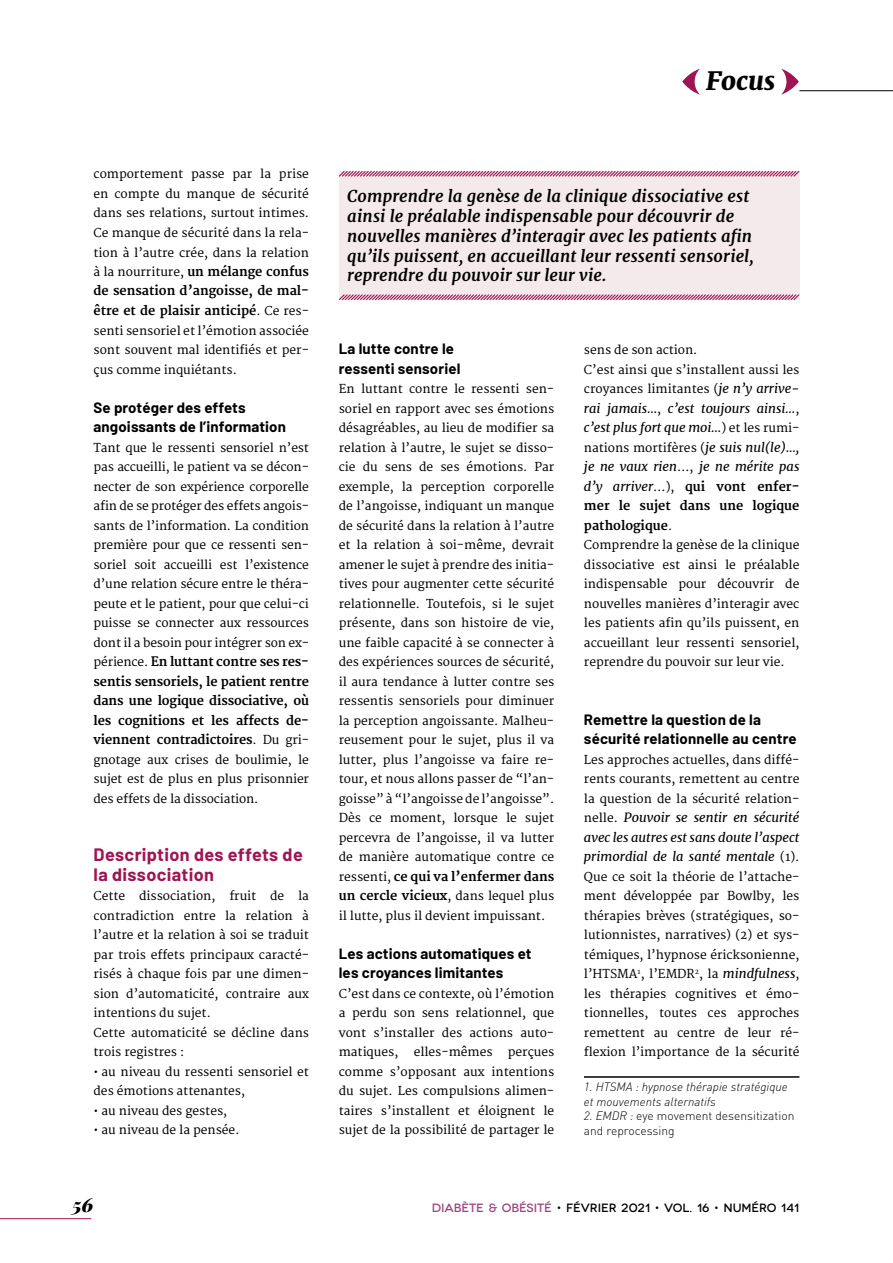
<style>
.page{position:relative;width:893px;height:1263px;background:#fff}
.page>*{position:absolute;margin:0;border:0;box-sizing:border-box;transform-origin:0 0}
.t1{font:italic 900 25.5px "Merriweather";color:#000}
.t2{font:italic 900 19.5px "Playfair Display";color:#000}
.t3{font:700 18px/19.5px "Barlow";letter-spacing:.02em;color:#9f1553}
.t4{font:italic 700 16.5px/19.8px "Merriweather";letter-spacing:.005em;color:#000}
.t5{font:700 15px/19.5px "Barlow";letter-spacing:.01em;color:#000}
.t6{font:700 12.75px/19.5px "Merriweather";color:#000;text-align:justify}
.t7{font:italic 12.75px/19.5px "Merriweather";color:#000}
.t8{font:12px/19.5px "Merriweather";color:#000;text-align:justify}
.t9{font:italic 300 12px/14.4px "DIN Pro";color:#000}
.t10{font:300 12px/14.4px "DIN Pro";color:#000}
.t11{font:500 12px "Novecentowide";letter-spacing:-.005em;color:#000}
.s1{font-weight:400;font-size:12px}
.s2{font-style:italic;font-size:12.75px}
.s3{font-style:normal;font-size:12px}
.s4{font-weight:400;font-style:italic}
.s5{font-style:italic}
.s6{color:#9d4280}
</style>
<div class="page">
<hr style="left:0;top:1218px;width:91px;height:1px;background:#9f1553">
<svg style="left:682px;top:69px;width:18px;height:26px"></svg>
<svg style="left:781px;top:69px;width:18px;height:26px"></svg>
<hr style="left:799px;top:90px;width:94px;height:1px;background:#000">
<hr style="left:584px;top:1076px;width:215px;height:2px;background:#000">
<div style="left:339px;top:171px;width:460px;height:128px;background:#f4e9eb"></div>
<svg style="left:339px;top:170px;width:461px;height:8px"></svg>
<svg style="left:338px;top:293px;width:462px;height:8px"></svg>
<h1 class="t1" style="left:706px;top:63px;width:70px">Focus</h1>
<p class="t8" style="left:94px;top:165px;width:217px">comportement passe par la prise en compte du manque de sécurité dans ses relations, surtout intimes.<br>Ce manque de sécurité dans la rela&shy;tion à l’autre crée, dans la relation</p>
<p class="t6" style="left:94px;top:262px;width:217px"><span class="s1">à la nourriture,</span> un mélange confus de sensation d’angoisse, de mal&shy;être et de plaisir anticipé<span class="s1">. Ce res-</span></p>
<p class="t8" style="left:94px;top:321px;width:217px">senti sensoriel et l’émotion associée sont souvent mal identifiés et per&shy;çus comme inquiétants.</p>
<p class="t5" style="left:94px;top:397px;width:194px">Se protéger des effets angoissants de l’information</p>
<p class="t8" style="left:94px;top:438px;width:217px">Tant que le ressenti sensoriel n’est pas accueilli, le patient va se décon&shy;necter de son expérience corporelle afin de se protéger des effets angois&shy;sants de l’information. La condition première pour que ce ressenti sen&shy;soriel soit accueilli est l’existence d’une relation sécure entre le théra&shy;peute et le patient, pour que celui-ci puisse se connecter aux ressources dont il a besoin pour intégrer son ex-</p>
<p class="t6" style="left:94px;top:652px;width:217px"><span class="s1">périence.</span> En luttant contre ses res&shy;sentis sensoriels, le patient rentre dans une logique dissociative, où les cognitions et les affects de&shy;viennent contradictoires<span class="s1">. Du gri-</span></p>
<p class="t8" style="left:94px;top:750px;width:217px">gnotage aux crises de boulimie, le sujet est de plus en plus prisonnier des effets de la dissociation.</p>
<h3 class="t3" style="left:94px;top:845px;width:211px">Description des effets de la dissociation</h3>
<p class="t8" style="left:94px;top:886px;width:217px;text-align:left">Cette dissociation, fruit de la contradiction entre la relation à l’autre et la relation à soi se traduit par trois effets principaux caracté&shy;risés à chaque fois par une dimen&shy;sion d’automaticité, contraire aux intentions du sujet.<br>Cette automaticité se décline dans trois registres :</p>
<p class="t8" style="left:94px;top:1062px;width:217px">• au niveau du ressenti sensoriel et des émotions attenantes,</p>
<p class="t8" style="left:94px;top:1101px;width:135px">• au niveau des gestes,</p>
<p class="t8" style="left:94px;top:1120px;width:147px">• au niveau de la pensée.</p>
<h2 class="t2" style="left:73px;top:1191px;width:22px">56</h2>
<p class="t4" style="left:347px;top:187px;width:408px">Comprendre la genèse de la clinique dissociative est ainsi le préalable indispensable pour découvrir de nouvelles manières d’interagir avec les patients afin qu’ils puissent, en accueillant leur ressenti sensoriel, reprendre du pouvoir sur leur vie.</p>
<p class="t5" style="left:339px;top:339px;width:123px">La lutte contre le ressenti sensoriel</p>
<p class="t8" style="left:339px;top:379px;width:217px">En luttant contre le ressenti sen&shy;soriel en rapport avec ses émotions désagréables, au lieu de modifier sa relation à l’autre, le sujet se disso&shy;cie du sens de ses émotions. Par exemple, la perception corporelle de l’angoisse, indiquant un manque de sécurité dans la relation à l’autre et la relation à soi-même, devrait amener le sujet à prendre des initia&shy;tives pour augmenter cette sécurité relationnelle. Toutefois, si le sujet présente, dans son histoire de vie, une faible capacité à se connecter à des expériences sources de sécurité, il aura tendance à lutter contre ses ressentis sensoriels pour diminuer la perception angoissante. Malheu&shy;reusement pour le sujet, plus il va lutter, plus l’angoisse va faire re&shy;tour, et nous allons passer de “l’an&shy;goisse” à “l’angoisse de l’angoisse”.<br>Dès ce moment, lorsque le sujet percevra de l’angoisse, il va lutter de manière automatique contre ce</p>
<p class="t6" style="left:339px;top:867px;width:217px"><span class="s1">ressenti,</span> ce qui va l’enfermer dans un cercle vicieux<span class="s1">, dans lequel plus</span></p>
<p class="t8" style="left:339px;top:906px;width:208px">il lutte, plus il devient impuissant.</p>
<p class="t5" style="left:339px;top:943px;width:194px">Les actions automatiques et les croyances limitantes</p>
<p class="t8" style="left:339px;top:984px;width:217px">C’est dans ce contexte, où l’émotion a perdu son sens relationnel, que vont s’installer des actions auto&shy;matiques,</p>
<p class="t8" style="left:414px;top:1042px;width:80px">elles-mêmes</p>
<p class="t8" style="left:339px;top:1042px;width:217px;text-indent:169px">perçues comme s’opposant aux intentions du sujet. Les compulsions alimen&shy;taires s’installent et éloignent le sujet de la possibilité de partager le</p>
<p class="t8" style="left:584px;top:340px;width:217px;text-align:left">sens de son action.<br>C’est ainsi que s’installent aussi les croyances limitantes (<span class="s2">je n’y arrive-</span></p>
<p class="t7" style="left:584px;top:398px;width:217px">rai jamais…<span class="s3">,</span> c’est toujours ainsi…<span class="s3">, </span>c’est plus fort que moi…<span class="s3">) et les rumi-</span></p>
<p class="t8" style="left:584px;top:438px;width:217px">nations mortifères (<span class="s2">je suis nul(le)…,</span></p>
<p class="t6" style="left:584px;top:457px;width:217px"><span class="s4">je ne vaux rien</span><span class="s1">…,</span> <span class="s4">je ne mérite pas d’y arriver</span><span class="s1">…),</span> qui vont enfer&shy;mer le sujet dans une logique pathologique<span class="s1">.</span></p>
<p class="t8" style="left:584px;top:535px;width:217px">Comprendre la genèse de la clinique dissociative est ainsi le préalable indispensable pour découvrir de nouvelles manières d’interagir avec les patients afin qu’ils puissent, en accueillant leur ressenti sensoriel, reprendre du pouvoir sur leur vie.</p>
<p class="t5" style="left:584px;top:709px;width:214px">Remettre la question de la sécurité relationnelle au centre</p>
<p class="t8" style="left:584px;top:750px;width:217px">Les approches actuelles, dans diffé&shy;rents courants, remettent au centre la question de la sécurité relation-</p>
<p class="t7" style="left:584px;top:807px;width:217px;text-align:justify"><span class="s3">nelle.</span> Pouvoir se sentir en sécurité avec les autres est sans doute l’aspect primordial de la santé mentale <span class="s3">(1).</span></p>
<p class="t8" style="left:584px;top:867px;width:217px">Que ce soit la théorie de l’attache&shy;ment développée par Bowlby, les thérapies brèves (stratégiques, so&shy;lutionnistes, narratives) (2) et sys&shy;témiques, l’hypnose éricksonienne, l’HTSMA<sup>1</sup>, l’EMDR<sup>2</sup>, la <span class="s2">mindfulness</span>, les thérapies cognitives et émo&shy;tionnelles, toutes ces approches remettent au centre de leur ré&shy;flexion l’importance de la sécurité</p>
<p class="t9" style="left:584px;top:1079px;width:205px">1. HTSMA : hypnose thérapie stratégique et mouvements alternatifs</p>
<p class="t10" style="left:584px;top:1107px;width:212px"><span class="s5">2. EMDR :</span> eye movement desensitization and reprocessing</p>
<p class="t11" style="left:432px;top:1201px;width:369px"><span class="s6">DIABÈTE &amp; OBÉSITÉ</span> • FÉVRIER 2021 • VOL. 16 • NUMÉRO 141</p>
</div>
